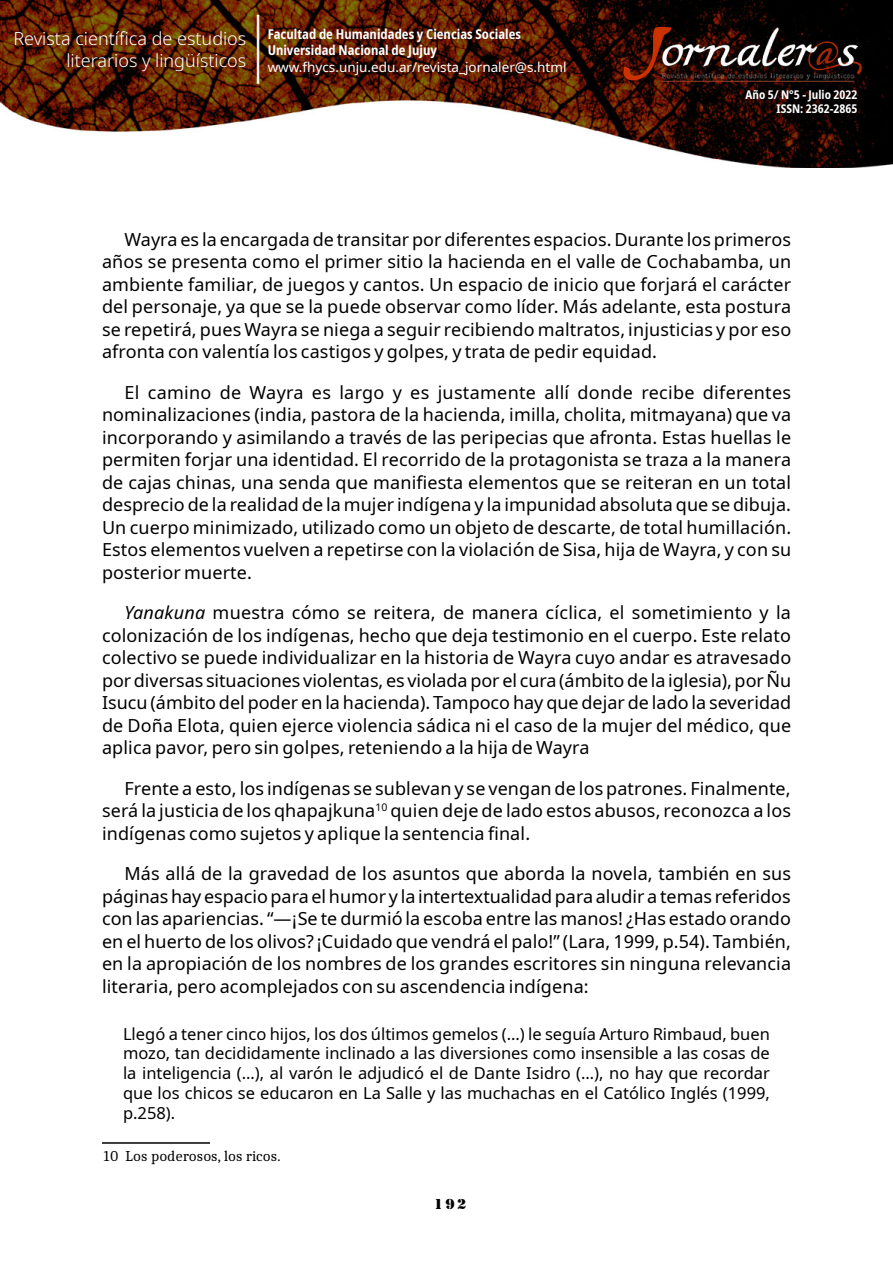
<style>
.page{position:relative;width:893px;height:1263px;background:#fff}
.page>*{position:absolute;margin:0;border:0;box-sizing:border-box;transform-origin:0 0}
.t1{font:18px/22.5px "Noto Sans";letter-spacing:.01em;color:#000;text-align:justify}
.t2{font:300 18px/21.6px "Noto Sans";color:#fff;text-align:right}
.t3{font:16.5px/19.8px "Noto Sans";color:#000;text-align:justify}
.t4{font:15px "Caladea";color:#000}
.t5{font:15px "Stencil";color:#000;scale:1.1 1}
.t6{font:700 condensed 13.5px/16.2px "Noto Sans";color:#fff}
.t7{font:13.5px "Noto Sans";color:#fff}
.t8{font:700 condensed 12px/14.4px "Noto Sans";color:#fff;text-align:right}
.s1{font-style:italic}
.s2{font-family:"Arial"}
</style>
<div class="page">
<img style="left:0;top:0;width:893px;height:167px">
<div style="left:257px;top:15px;width:2px;height:69px;background:#fff;border:1px solid #fff"></div>
<img style="left:621px;top:26px;width:246px;height:55px">
<div style="left:748px;top:92px;width:128px;height:40px;background:#000;opacity:.75"></div>
<hr style="left:102px;top:1142px;width:108px;height:2px;background:#000">
<p class="t2" style="left:14px;top:28px;width:234px">Revista científica de estudios literarios y lingüísticos</p>
<p class="t6" style="left:268px;top:26px;width:255px">Facultad de Humanidades y Ciencias Sociales<br>Universidad Nacional de Jujuy</p>
<p class="t7" style="left:268px;top:57px;width:300px">www.fhycs.unju.edu.ar/revista_jornaler@s.html</p>
<p class="t8" style="left:746px;top:87px;width:113px">Año 5/ N°5 - Julio 2022<br>ISSN: 2362-2865</p>
<p class="t1" style="left:102px;top:228px;width:691px;text-indent:22px">Wayra es la encargada de transitar por diferentes espacios. Durante los primeros años se presenta como el primer sitio la hacienda en el valle de Cochabamba, un ambiente familiar, de juegos y cantos. Un espacio de inicio que forjará el carácter del personaje, ya que se la puede observar como líder. Más adelante, esta postura se repetirá, pues Wayra se niega a seguir recibiendo maltratos, injusticias y por eso afronta con valentía los castigos y golpes, y trata de pedir equidad.</p>
<p class="t1" style="left:102px;top:381px;width:691px;text-indent:22px">El camino de Wayra es largo y es justamente allí donde recibe diferentes nominalizaciones (india, pastora de la hacienda, imilla, cholita, mitmayana) que va incorporando y asimilando a través de las peripecias que afronta. Estas huellas le permiten forjar una identidad. El recorrido de la protagonista se traza a la manera de cajas chinas, una senda que manifiesta elementos que se reiteran en un total desprecio de la realidad de la mujer indígena y la impunidad absoluta que se dibuja.<br>Un cuerpo minimizado, utilizado como un objeto de descarte, de total humillación.<br>Estos elementos vuelven a repetirse con la violación de Sisa, hija de Wayra, y con su posterior muerte.</p>
<p class="t1" style="left:102px;top:602px;width:691px;text-indent:22px"><span class="s1">Yanakuna</span> muestra cómo se reitera, de manera cíclica, el sometimiento y la colonización de los indígenas, hecho que deja testimonio en el cuerpo. Este relato colectivo se puede individualizar en la historia de Wayra cuyo andar es atravesado por diversas situaciones violentas, es violada por el cura (ámbito de la iglesia), por Ñu Isucu (ámbito del poder en la hacienda). Tampoco hay que dejar de lado la severidad de Doña Elota, quien ejerce violencia sádica ni el caso de la mujer del médico, que aplica pavor, pero sin golpes, reteniendo a la hija de Wayra</p>
<p class="t1" style="left:102px;top:777px;width:690px;text-indent:23px">Frente a esto, los indígenas se sublevan y se vengan de los patrones. Finalmente, será la justicia de los qhapajkuna<sup>10</sup> quien deje de lado estos abusos, reconozca a los indígenas como sujetos y aplique la sentencia final.</p>
<p class="t1" style="left:102px;top:863px;width:691px;text-indent:22px">Más allá de la gravedad de los asuntos que aborda la novela, también en sus páginas hay espacio para el humor y la intertextualidad para aludir a temas referidos con las apariencias. “—<span class="s2">¡</span>Se te durmió la escoba entre las manos! ¿Has estado orando en el huerto de los olivos? ¡Cuidado que vendrá el palo!” (Lara, 1999, p.54). También, en la apropiación de los nombres de los grandes escritores sin ninguna relevancia literaria, pero acomplejados con su ascendencia indígena:</p>
<p class="t3" style="left:123px;top:1024px;width:648px">Llegó a tener cinco hijos, los dos últimos gemelos (…) le seguía Arturo Rimbaud, buen mozo, tan decididamente inclinado a las diversiones como insensible a las cosas de la inteligencia (…), al varón le adjudicó el de Dante Isidro (…), no hay que recordar que los chicos se educaron en La Salle y las muchachas en el Católico Inglés (1999, p.258).</p>
<p class="t4" style="left:102px;top:1147px;width:180px">10 Los poderosos, los ricos.</p>
<p class="t5" style="left:434px;top:1195px;width:31px">192</p>
</div>
